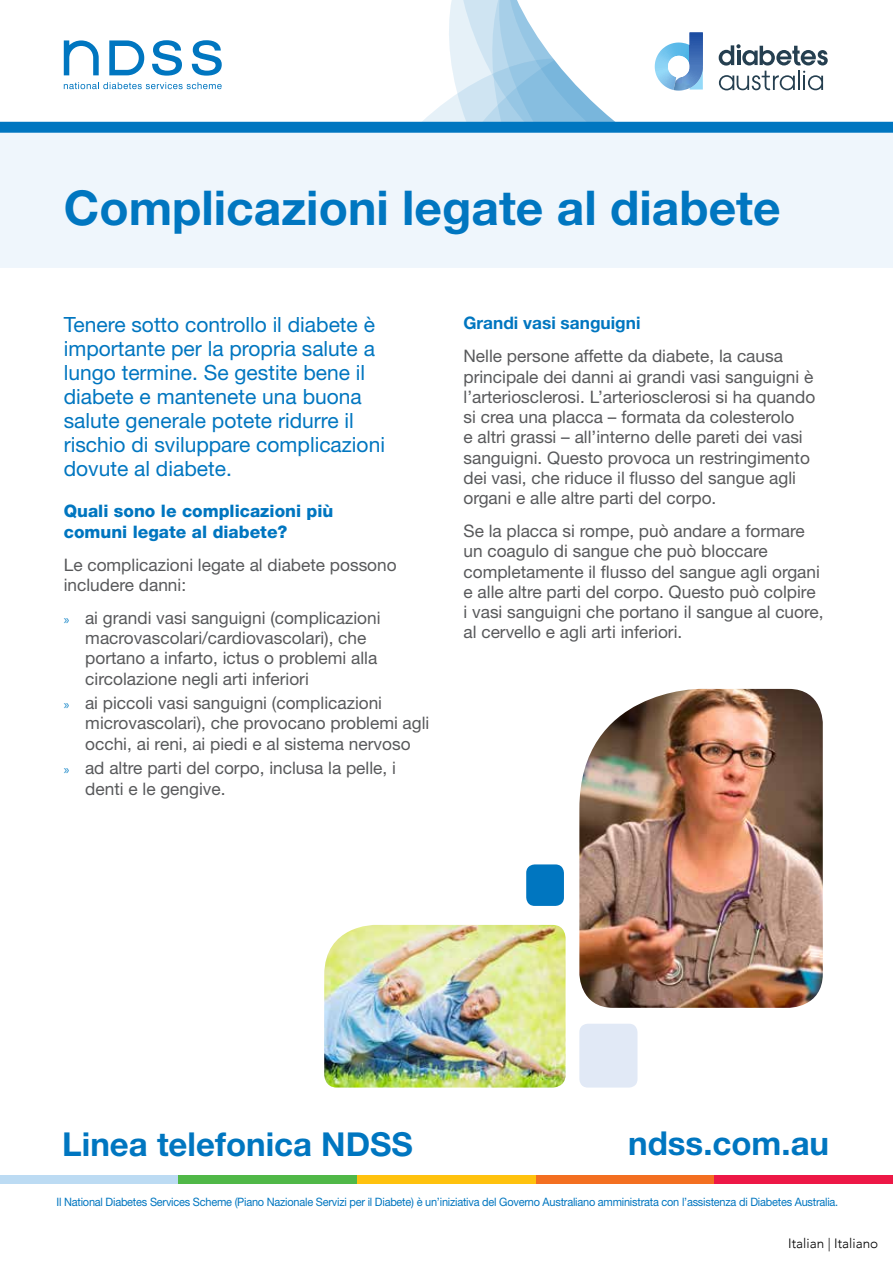
<style>
.page{position:relative;width:893px;height:1263px;background:#fff}
.page>*{position:absolute;margin:0;border:0;box-sizing:border-box;transform-origin:0 0}
.t1{font:700 48px "Helvetica Neue LT Std";color:#0076c0}
.t2{font:700 33px "Helvetica Neue LT Std";color:#0076c0}
.t3{font:21px/24px "Helvetica Neue LT Std";color:#0076c0}
.t4{font:17.25px/20.2px "Helvetica Neue LT Std";color:#58595b}
.t5{font:800 17.25px/20.2px "Helvetica Neue LT Std";color:#0076c0}
.t6{font:700 17.25px "Helvetica Neue LT Std";color:#0076c0}
.t7{font:300 13.5px "Avenir";color:#000}
.t8{font:11.55px "Helvetica Neue";letter-spacing:-.02em;color:#0076c0;scale:.95 1}
.s1{font-family:"Myriad Pro";font-size:13.5px;color:#1a88c9}
</style>
<div class="page">
<div style="left:0;top:232px;width:893px;height:36px;background:#eff6fc"></div>
<div style="left:475px;top:232px;width:418px;height:18px;background:#eff6fc"></div>
<div style="left:357px;top:1176px;width:179px;height:8px;background:#ffc20e"></div>
<div style="left:0;top:1176px;width:179px;height:8px;background:#bcdbf3"></div>
<div style="left:179px;top:1176px;width:178px;height:8px;background:#50b848"></div>
<div style="left:536px;top:1176px;width:178px;height:8px;background:#f36f21"></div>
<div style="left:714px;top:1176px;width:179px;height:8px;background:#ed1846"></div>
<div style="left:0;top:133px;width:893px;height:99px;background:#eff6fc"></div>
<svg style="left:0;top:0;width:893px;height:133px"></svg>
<img style="left:579px;top:689px;width:244px;height:319px">
<img style="left:324px;top:925px;width:242px;height:162px">
<div style="left:526px;top:864px;width:38px;height:42px;background:#0076c0;border-radius:9px"></div>
<div style="left:579px;top:1024px;width:58px;height:63px;background:#e1e9f6;border-radius:9px"></div>
<h1 class="t1" style="left:64px;top:178px;width:718px">Complicazioni legate al diabete</h1>
<p class="t3" style="left:64px;top:312px;width:323px">Tenere sotto controllo il diabete è importante per la propria salute a lungo termine. Se gestite bene il diabete e mantenete una buona salute generale potete ridurre il rischio di sviluppare complicazioni dovute al diabete.</p>
<p class="t5" style="left:64px;top:501px;width:271px">Quali sono le complicazioni più comuni legate al diabete?</p>
<p class="t4" style="left:64px;top:554px;width:334px">Le complicazioni legate al diabete possono includere danni:</p>
<p class="t4" style="left:85px;top:607px;width:297px;text-indent:-22px"><span class="s1">»</span> ai grandi vasi sanguigni (complicazioni macrovascolari/cardiovascolari), che portano a infarto, ictus o problemi alla circolazione negli arti inferiori</p>
<p class="t4" style="left:85px;top:693px;width:346px;text-indent:-22px"><span class="s1">»</span> ai piccoli vasi sanguigni (complicazioni microvascolari), che provocano problemi agli occhi, ai reni, ai piedi e al sistema nervoso</p>
<p class="t4" style="left:85px;top:758px;width:312px;text-indent:-22px"><span class="s1">»</span> ad altre parti del corpo, inclusa la pelle, i denti e le gengive.</p>
<p class="t6" style="left:463px;top:312px;width:178px">Grandi vasi sanguigni</p>
<p class="t4" style="left:463px;top:346px;width:353px">Nelle persone affette da diabete, la causa principale dei danni ai grandi vasi sanguigni è l’arteriosclerosi. L’arteriosclerosi si ha quando si crea una placca – formata da colesterolo<br>e altri grassi – all’interno delle pareti dei vasi sanguigni. Questo provoca un restringimento dei vasi, che riduce il flusso del sangue agli organi e alle altre parti del corpo.</p>
<p class="t4" style="left:463px;top:520px;width:362px">Se la placca si rompe, può andare a formare un coagulo di sangue che può bloccare completamente il flusso del sangue agli organi e alle altre parti del corpo. Questo può colpire i vasi sanguigni che portano il sangue al cuore, al cervello e agli arti inferiori.</p>
<h2 class="t2" style="left:62px;top:1124px;width:352px">Linea telefonica NDSS</h2>
<h2 class="t2" style="left:628px;top:1122px;width:203px">ndss.com.au</h2>
<p class="t8" style="left:56px;top:1195px;width:824px">Il National Diabetes Services Scheme (Piano Nazionale Servizi per il Diabete) è un’iniziativa del Governo Australiano amministrata con l’assistenza di Diabetes Australia.</p>
<p class="t7" style="left:788px;top:1235px;width:92px">Italian | Italiano</p>
</div>
